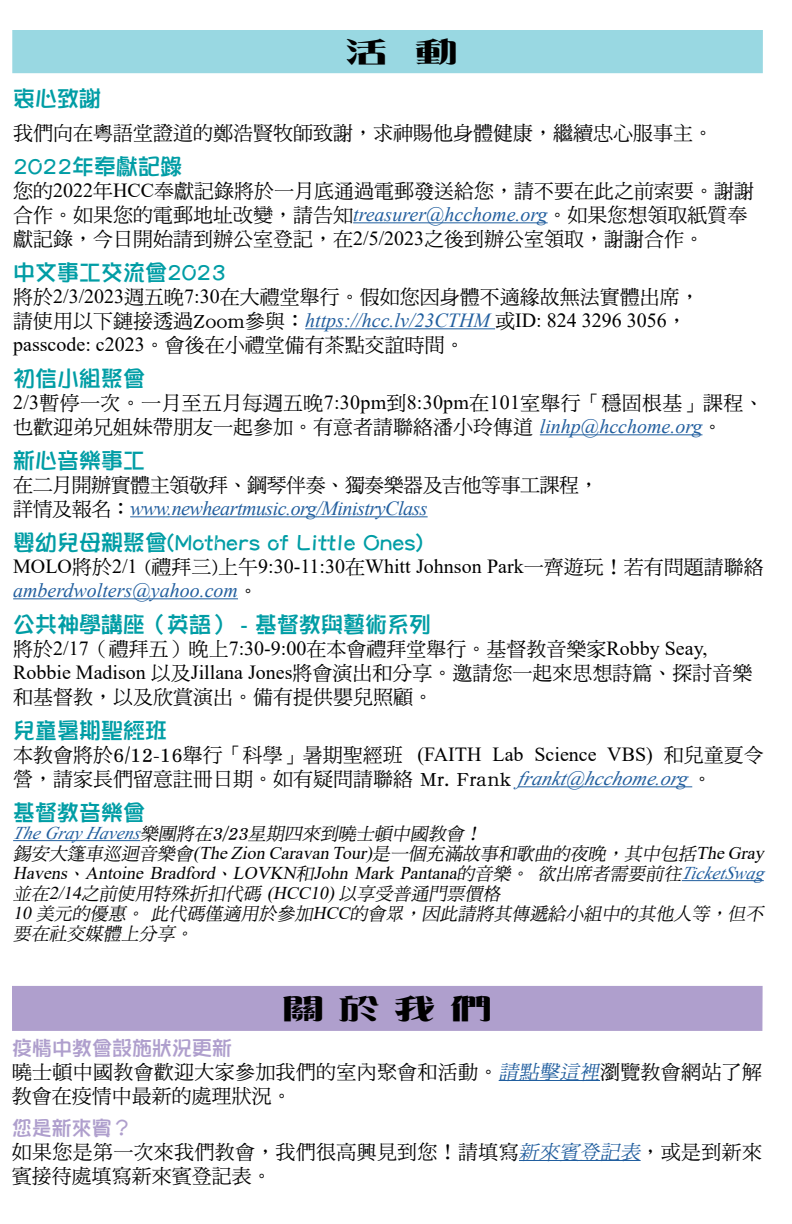
<style>
.page{position:relative;width:792px;height:1224px;background:#fff}
.page>*{position:absolute;margin:0;border:0;box-sizing:border-box;transform-origin:0 0}
.t1{font:28px "DF Yea Song W9 WINP BF";color:#000;scale:1.5 1}
.t2{font:22px "DF Cai Dai W7 WINP BF";color:#009da5}
.t3{font:20px/24px "DF Ming Md HKP BF";color:#000}
.t4{font:20px/24px "Times New Roman";color:#000}
.t5{font:italic 20px "Times New Roman";color:#215e9e}
.t6{font:italic 20px "Times New Roman";letter-spacing:-.025em;color:#215e9e}
.t7{font:20px "DF Ming Md HKP BF";letter-spacing:-.025em;color:#000}
.t8{font:20px "DF Cai Dai W7 WINP BF";color:#af9fcd}
.t9{font:italic 18px/20px "DF Ming Md HKP BF";color:#000}
.t10{font:italic 18px "Times New Roman";color:#000}
.s1{font-family:"Times New Roman"}
.s2{font-family:"Times New Roman";font-style:italic;color:#215e9e}
.s3{font-family:"DF Ming Md HKP BF";font-style:normal;color:#000}
.s4{font-style:normal;color:#000}
.s5{font-family:"DF Ming Md HKP BF"}
.s6{font-style:italic;color:#215e9e}
.s7{font-family:"Times New Roman";color:#215e9e}
.s8{color:#215e9e}
</style>
<div class="page">
<div style="left:12px;top:30px;width:751px;height:43px;background:#99d8e2"></div>
<hr style="left:353px;top:222px;width:195px;height:1px;background:#215e9e">
<hr style="left:305px;top:328px;width:190px;height:1px;background:#215e9e">
<hr style="left:540px;top:434px;width:162px;height:1px;background:#215e9e">
<hr style="left:130px;top:516px;width:298px;height:1px;background:#215e9e">
<hr style="left:13px;top:598px;width:225px;height:1px;background:#215e9e">
<hr style="left:518px;top:786px;width:174px;height:1px;background:#215e9e">
<hr style="left:13px;top:840px;width:127px;height:1px;background:#215e9e">
<hr style="left:682px;top:880px;width:82px;height:1px;background:#215e9e">
<div style="left:12px;top:986px;width:751px;height:45px;background:#af9fcd"></div>
<hr style="left:499px;top:1080px;width:101px;height:1px;background:#215e9e">
<hr style="left:519px;top:1160px;width:122px;height:1px;background:#215e9e">
<h1 class="t1" style="left:345px;top:38px;width:76px">活 動</h1>
<p class="t2" style="left:13px;top:87px;width:89px">衷心致謝</p>
<p class="t3" style="left:13px;top:121px;width:701px">我們向在粵語堂證道的鄭浩賢牧師致謝，求神賜他身體健康，繼續忠心服事主。</p>
<p class="t2" style="left:13px;top:155px;width:170px">2022年奉獻記錄</p>
<p class="t3" style="left:13px;top:179px;width:743px">您的<span class="s1">2022</span>年<span class="s1">HCC</span>奉獻記錄將於一月底通過電郵發送給您，請不要在此之前索要。謝謝合作。如果您的電郵地址改變，請告知<span class="s2">treasurer@hcchome.org</span>。如果您想領取紙質奉獻記錄，今日開始請到辦公室登記，在<span class="s1">2/5/2023</span>之後到辦公室領取，謝謝合作。</p>
<p class="t2" style="left:13px;top:261px;width:214px">中文事工交流會2023</p>
<p class="t3" style="left:13px;top:285px;width:688px">將於<span class="s1">2/3/2023</span>週五晚<span class="s1">7:30</span>在大禮堂舉行。假如您因身體不適緣故無法實體出席，</p>
<p class="t5" style="left:13px;top:306px;width:675px"><span class="s3">請使用以下鏈接透過Zoom參與：</span>https://hcc.lv/23CTHM <span class="s3">或</span><span class="s4">ID: 824 3296 3056</span><span class="s3">，</span></p>
<p class="t3" style="left:13px;top:333px;width:453px"><span class="s1">passcode: c2023</span>。會後在小禮堂備有茶點交誼時間。</p>
<p class="t2" style="left:13px;top:367px;width:133px">初信小組聚會</p>
<p class="t3" style="left:13px;top:391px;width:752px"><span class="s1">2/3</span>暫停一次。一月至五月每週五晚<span class="s1">7:30pm</span>到<span class="s1">8:30pm</span>在<span class="s1">101</span>室舉行「穩固根基」課程、也歡迎弟兄姐妹帶朋友一起參加。有意者請聯絡潘小玲傳道 <span class="s2">linhp@hcchome.org</span>。</p>
<p class="t2" style="left:13px;top:449px;width:133px">新心音樂事工</p>
<p class="t7" style="left:13px;top:475px;width:587px">在二月開辦實體主領敬拜、鋼琴伴奏、獨奏樂器及吉他等事工課程，</p>
<p class="t6" style="left:13px;top:494px;width:416px"><span class="s3">詳情及報名：</span>www.newheartmusic.org/MinistryClass</p>
<p class="t2" style="left:13px;top:531px;width:411px">嬰幼兒母親聚會(Mothers of Little Ones)</p>
<p class="t4" style="left:13px;top:553px;width:752px">MOLO<span class="s5">將於</span>2/1 <span class="s5">(禮拜三)上午</span>9:30-11:30<span class="s5">在</span>Whitt Johnson Park<span class="s5">一齊遊玩！若有問題請聯絡</span><span class="s6">amberdwolters@yahoo.com</span><span class="s5">。</span></p>
<p class="t2" style="left:13px;top:613px;width:419px">公共神學講座（英語） - 基督教與藝術系列</p>
<p class="t3" style="left:13px;top:637px;width:696px">將於<span class="s1">2/17</span>（禮拜五）晚上<span class="s1">7:30-9:00</span>在本會禮拜堂舉行。基督教音樂家<span class="s1">Robby Seay,</span></p>
<p class="t4" style="left:13px;top:659px;width:741px">Robbie Madison <span class="s5">以及</span>Jillana Jones<span class="s5">將會演出和分享。邀請您一起來思想詩篇、探討音樂</span></p>
<p class="t3" style="left:13px;top:685px;width:421px">和基督教，以及欣賞演出。備有提供嬰兒照顧。</p>
<p class="t2" style="left:13px;top:719px;width:155px">兒童暑期聖經班</p>
<p class="t3" style="left:13px;top:743px;width:752px">本教會將於6/12-16舉行「科學」暑期聖經班 <span class="s1">(FAITH Lab Science VBS)</span> 和兒童夏令營，請家長們留意註冊日期。如有疑問請聯絡 Mr. Frank <span class="s2">frankt@hcchome.org</span> 。</p>
<p class="t2" style="left:13px;top:801px;width:133px">基督教音樂會</p>
<p class="t9" style="left:13px;top:823px;width:756px"><span class="s7">The Gray Havens</span>樂團將在3/23星期四來到曉士頓中國教會！<br>錫安大篷車巡迴音樂會<span class="s1">(The Zion Caravan Tour)</span>是一個充滿故事和歌曲的夜晚，其中包括<span class="s1">The Gray</span></p>
<p class="t10" style="left:13px;top:860px;width:752px">Havens<span class="s5">、</span>Antoine Bradford<span class="s5">、</span>LOVKN<span class="s5">和</span>John Mark Pantana<span class="s5">的音樂。 欲出席者需要前往</span><span class="s8">TicketSwag</span></p>
<p class="t9" style="left:13px;top:883px;width:755px">並在<span class="s1">2/14</span>之前使用特殊折扣代碼 <span class="s1">(HCC10)</span>以享受普通門票價格<br><span class="s1">10</span> 美元的優惠。 此代碼僅適用於參加<span class="s1">HCC</span>的會眾，因此請將其傳遞給小組中的其他人等，但不要在社交媒體上分享。</p>
<h1 class="t1" style="left:282px;top:994px;width:141px">關 於 我 們</h1>
<p class="t8" style="left:12px;top:1038px;width:221px">疫情中教會設施狀況更新</p>
<p class="t3" style="left:12px;top:1060px;width:752px">曉士頓中國教會歡迎大家參加我們的室內聚會和活動。<span class="s6">請點擊這裡</span>瀏覽教會網站了解教會在疫情中最新的處理狀況。</p>
<p class="t8" style="left:12px;top:1118px;width:121px">您是新來賓？</p>
<p class="t3" style="left:12px;top:1140px;width:752px">如果您是第一次來我們教會，我們很高興見到您！請填寫<span class="s6">新來賓登記表</span>，或是到新來賓接待處填寫新來賓登記表。</p>
</div>
